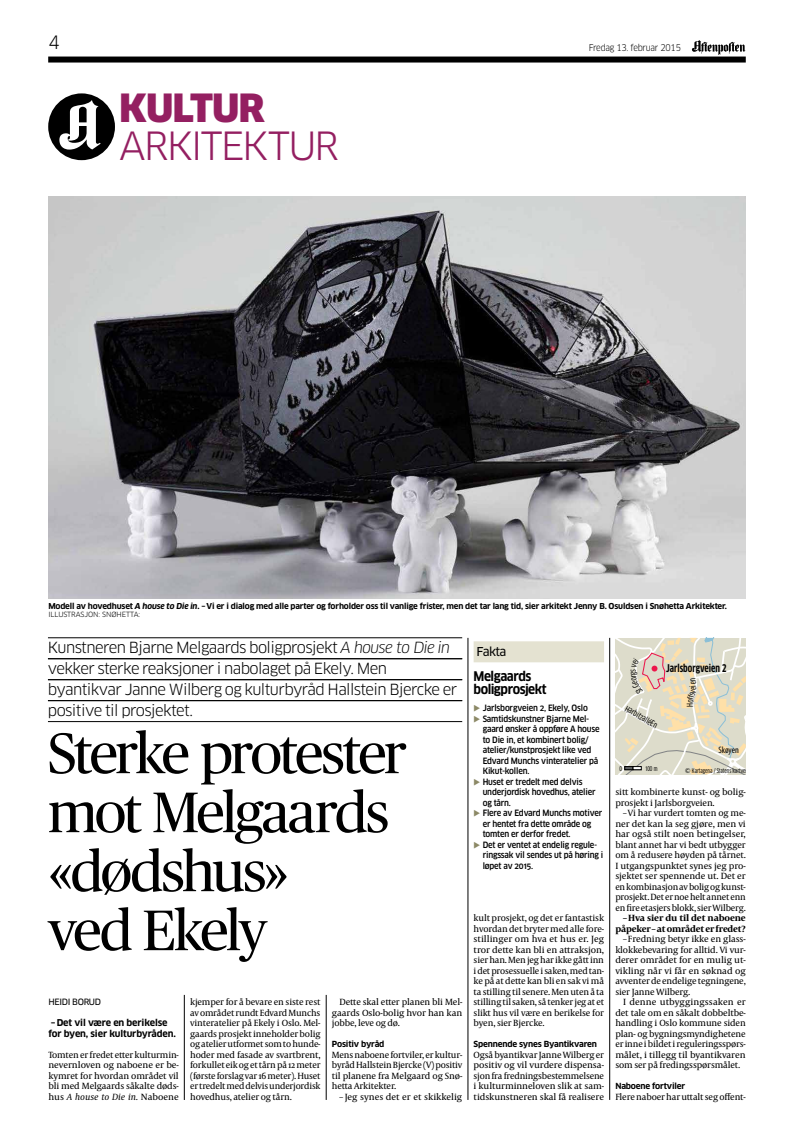
<style>
.page{position:relative;width:794px;height:1134px;background:#fff}
.page>*{position:absolute;margin:0;border:0;box-sizing:border-box;transform-origin:0 0}
.t1{font:57px/59px "Publico Headline";letter-spacing:-.05em;color:#000}
.t2{font:38px/38px "Clan OT";letter-spacing:-.05em;color:#941f61}
.t3{font:18px "Clan OT";color:#000}
.t4{font:15px/21px "Clan OT";letter-spacing:-.04em;color:#000}
.t5{font:700 13px/13px "Clan OT Narr";letter-spacing:-.035em;color:#000}
.t6{font:12px "Clan OT News";letter-spacing:-.055em;color:#000}
.t7{font:700 condensed 10.4px "Clan OT";color:#000}
.t8{font:condensed 9.4px "Myriad Pro";letter-spacing:-.005em;color:#000}
.t9{font:9.2px/10.5px "Capitolium News 2";letter-spacing:-.015em;color:#000;text-align:justify}
.t10{font:700 9.2px "Capitolium News 2";letter-spacing:-.02em;color:#000}
.t11{font:700 9.2px/10.5px "Clan OT";letter-spacing:-.015em;color:#000}
.t12{font:9.2px "Capitolium News 2";letter-spacing:.005em;color:#000}
.t13{font:9px "Clan OT Narr";letter-spacing:-.03em;color:#000}
.t14{font:500 8.5px/10.5px "Clan OT Narr";letter-spacing:-.02em;color:#000}
.t15{font:8.5px "Clan OT News";letter-spacing:-.04em;color:#000}
.t16{font:8.3px "Clan OT Cond News";color:#000}
.t17{font:700 8.2px "Clan OT";letter-spacing:-.02em;color:#000}
.t18{font:700 8px "Clan OT";letter-spacing:-.02em;color:#000}
.t19{font:7px "Clan OT";letter-spacing:-.01em;color:#000}
.t20{font:6.3px "Clan OT Cond News";color:#000}
.s1{font-weight:900}
.s2{font-style:italic}
</style>
<div class="page">
<svg style="left:692px;top:40px;width:53px;height:15px"></svg>
<div style="left:48px;top:57px;width:698px;height:6px;background:#000"></div>
<svg style="left:48px;top:93px;width:67px;height:67px"></svg>
<hr style="left:48px;top:638px;width:414px;height:1px;background:#000">
<hr style="left:48px;top:658px;width:414px;height:1px;background:#000">
<hr style="left:48px;top:679px;width:414px;height:1px;background:#000">
<hr style="left:48px;top:700px;width:414px;height:1px;background:#000">
<hr style="left:48px;top:721px;width:414px;height:1px;background:#000">
<div style="left:473px;top:641px;width:131px;height:21px;background:#e4e2d1"></div>
<img style="left:48px;top:197px;width:697px;height:402px">
<hr style="left:184px;top:995px;width:1px;height:105px;background:#000">
<hr style="left:326px;top:995px;width:1px;height:105px;background:#000">
<hr style="left:468px;top:638px;width:1px;height:462px;background:#000">
<hr style="left:609px;top:638px;width:1px;height:462px;background:#000">
<svg style="left:615px;top:638px;width:131px;height:137px;background:#e2dcc8"></svg>
<p class="t3" style="left:48px;top:32px;width:13px">4</p>
<p class="t13" style="left:588px;top:42px;width:94px">Fredag 13. februar 2015</p>
<p class="t2" style="left:119px;top:89px;width:221px"><span class="s1">KULTUR<br></span>ARKITEKTUR</p>
<p class="t18" style="left:48px;top:602px;width:680px">Modell av hovedhuset <span class="s2">A house to Die in</span>. –Vi er i dialog med alle parter og forholder oss til vanlige frister, men det tar lang tid, sier arkitekt Jenny B. Osuldsen i Snøhetta Arkitekter.</p>
<p class="t19" style="left:48px;top:610px;width:93px">ILLUSTRASJON: SNØHETTA:</p>
<p class="t4" style="left:48px;top:637px;width:411px">Kunstneren Bjarne Melgaards boligprosjekt <span class="s2">A house to Die in </span>vekker sterke reaksjoner i nabolaget på Ekely. Men byantikvar Janne Wilberg og kulturbyråd Hallstein Bjercke er positive til prosjektet.</p>
<p class="t6" style="left:476px;top:645px;width:31px">Fakta</p>
<p class="t5" style="left:473px;top:669px;width:75px">Melgaards boligprosjekt</p>
<p class="t14" style="left:483px;top:703px;width:122px">Jarlsborgveien 2, Ekely, Oslo<br>Samtidskunstner Bjarne Mel&shy;gaard ønsker å oppføre A house to Die in, et kombinert bolig/ atelier/kunstprosjekt like ved<br>Edvard Munchs vinteratelier på<br>Kikut-kollen.<br>Huset er tredelt med delvis underjordisk hovedhus, atelier og tårn.<br>Flere av Edvard Munchs motiver er hentet fra dette område og tomten er derfor fredet.<br>Det er ventet at endelig regule&shy;ringssak vil sendes ut på høring i løpet av 2015.</p>
<p class="t1" style="left:48px;top:721px;width:360px">Sterke protester mot Melgaards «dødshus»<br>ved Ekely</p>
<p class="t9" style="left:473px;top:913px;width:132px">kult prosjekt, og det er fantastisk hvordan det bryter med alle fore&shy;stillinger om hva et hus er. Jeg tror dette kan bli en attraksjon, sier han. Men jeg har ikke gått inn i det prosessuelle i saken, med tan&shy;ke på at dette kan bli en sak vi må ta stilling til senere. Men uten å ta stilling til saken, så tenker jeg at et slikt hus vil være en berikelse for byen, sier Bjercke.</p>
<p class="t17" style="left:473px;top:1040px;width:125px">Spennende synes Byantikvaren</p>
<p class="t9" style="left:473px;top:1049px;width:132px">Også byantikvar Janne Wilberg er positiv og vil vurdere dispensa&shy;sjon fra fredningsbestemmelsene i kulturminneloven slik at sam&shy;tidskunstneren skal få realisere</p>
<p class="t9" style="left:190px;top:997px;width:132px">kjemper for å bevare en siste rest av området rundt Edvard Munchs vinteratelier på Ekely i Oslo. Mel&shy;gaards prosjekt inneholder bolig og atelier utformet som to hunde&shy;hoder med fasade av svartbrent, forkullet eik og et tårn på 12 meter (første forslag var 16 meter). Huset er tredelt med delvis underjordisk hovedhus, atelier og tårn.</p>
<p class="t9" style="left:332px;top:997px;width:132px;text-indent:8px">Dette skal etter planen bli Mel&shy;gaards Oslo-bolig hvor han kan jobbe, leve og dø.</p>
<p class="t15" style="left:48px;top:997px;width:54px">HEIDI BORUD</p>
<p class="t11" style="left:48px;top:1018px;width:129px">–Det vil være en berikelse for byen, sier kulturbyråden.</p>
<p class="t9" style="left:48px;top:1049px;width:132px">Tomten er fredet etter kulturmin&shy;nevernloven og naboene er be&shy;kymret for hvordan området vil bli med Melgaards såkalte døds&shy;hus <span class="s2">A house to Die in.</span> Naboene</p>
<p class="t17" style="left:332px;top:1040px;width:54px">Positiv byråd</p>
<p class="t9" style="left:332px;top:1049px;width:132px">Mens naboene fortviler, er kultur&shy;byråd Hallstein Bjercke (V) positiv til planene fra Melgaard og Snø&shy;hetta Arkitekter.</p>
<p class="t9" style="left:339px;top:1091px;width:124px">– Jeg synes det er et skikkelig</p>
<p class="t7" style="left:666px;top:662px;width:62px">Jarlsborgveien 2</p>
<p class="t16" style="left:641px;top:711px;width:19px;rotate:31deg">tzalléE</p>
<p class="t20" style="left:619px;top:765px;width:4px">0</p>
<p class="t20" style="left:645px;top:765px;width:14px">100 m</p>
<p class="t16" style="left:685px;top:707px;width:5px;rotate:-90deg">H</p>
<p class="t8" style="left:718px;top:745px;width:22px">Skøyen</p>
<p class="t20" style="left:685px;top:767px;width:66px">© Kartagena / Statens kartverk</p>
<p class="t9" style="left:615px;top:787px;width:132px">sitt kombinerte kunst- og bolig-</p>
<p class="t9" style="left:615px;top:797px;width:101px">prosjekt i Jarlsborgveien.</p>
<p class="t9" style="left:623px;top:808px;width:124px">–Vi har vurdert tomten og me-</p>
<p class="t9" style="left:615px;top:818px;width:132px">ner det kan la seg gjøre, men vi</p>
<p class="t9" style="left:615px;top:829px;width:132px">har også stilt noen betingelser,</p>
<p class="t9" style="left:615px;top:839px;width:132px">blant annet har vi bedt utbygger</p>
<p class="t9" style="left:615px;top:850px;width:132px">om å redusere høyden på tårnet.</p>
<p class="t9" style="left:615px;top:860px;width:132px">I utgangspunktet synes jeg pro-</p>
<p class="t9" style="left:615px;top:871px;width:132px">sjektet ser spennende ut. Det er</p>
<p class="t9" style="left:615px;top:881px;width:132px">en kombinasjon av bolig og kunst-</p>
<p class="t9" style="left:615px;top:892px;width:132px">prosjekt. Det er noe helt annet enn</p>
<p class="t9" style="left:615px;top:902px;width:132px">en fire etasjers blokk, sier Wilberg.</p>
<p class="t10" style="left:623px;top:912px;width:124px">–Hva sier du til det naboene</p>
<p class="t10" style="left:615px;top:922px;width:132px">påpeker – at området er fredet?</p>
<p class="t9" style="left:623px;top:934px;width:124px">– Fredning betyr ikke en glass-</p>
<p class="t9" style="left:615px;top:944px;width:132px">klokkebevaring for alltid. Vi vur-</p>
<p class="t9" style="left:615px;top:955px;width:132px">derer området for en mulig ut-</p>
<p class="t9" style="left:615px;top:965px;width:132px">vikling når vi får en søknad og</p>
<p class="t9" style="left:615px;top:976px;width:132px">avventer de endelige tegningene,</p>
<p class="t9" style="left:615px;top:986px;width:76px">sier Janne Wilberg.</p>
<p class="t12" style="left:623px;top:996px;width:124px">I denne utbyggingssaken er</p>
<p class="t9" style="left:615px;top:1007px;width:132px">det tale om en såkalt dobbeltbe-</p>
<p class="t9" style="left:615px;top:1018px;width:132px">handling i Oslo kommune siden</p>
<p class="t9" style="left:615px;top:1028px;width:132px">plan- og bygningsmyndighetene</p>
<p class="t9" style="left:615px;top:1039px;width:132px">er inne i bildet i reguleringsspørs-</p>
<p class="t9" style="left:615px;top:1049px;width:132px">målet, i tillegg til byantikvaren</p>
<p class="t9" style="left:615px;top:1060px;width:126px">som ser på fredingsspørsmålet.</p>
<p class="t17" style="left:615px;top:1082px;width:71px">Naboene fortviler</p>
<p class="t9" style="left:615px;top:1091px;width:132px">Flere naboer har uttalt seg offent-</p>
</div>
